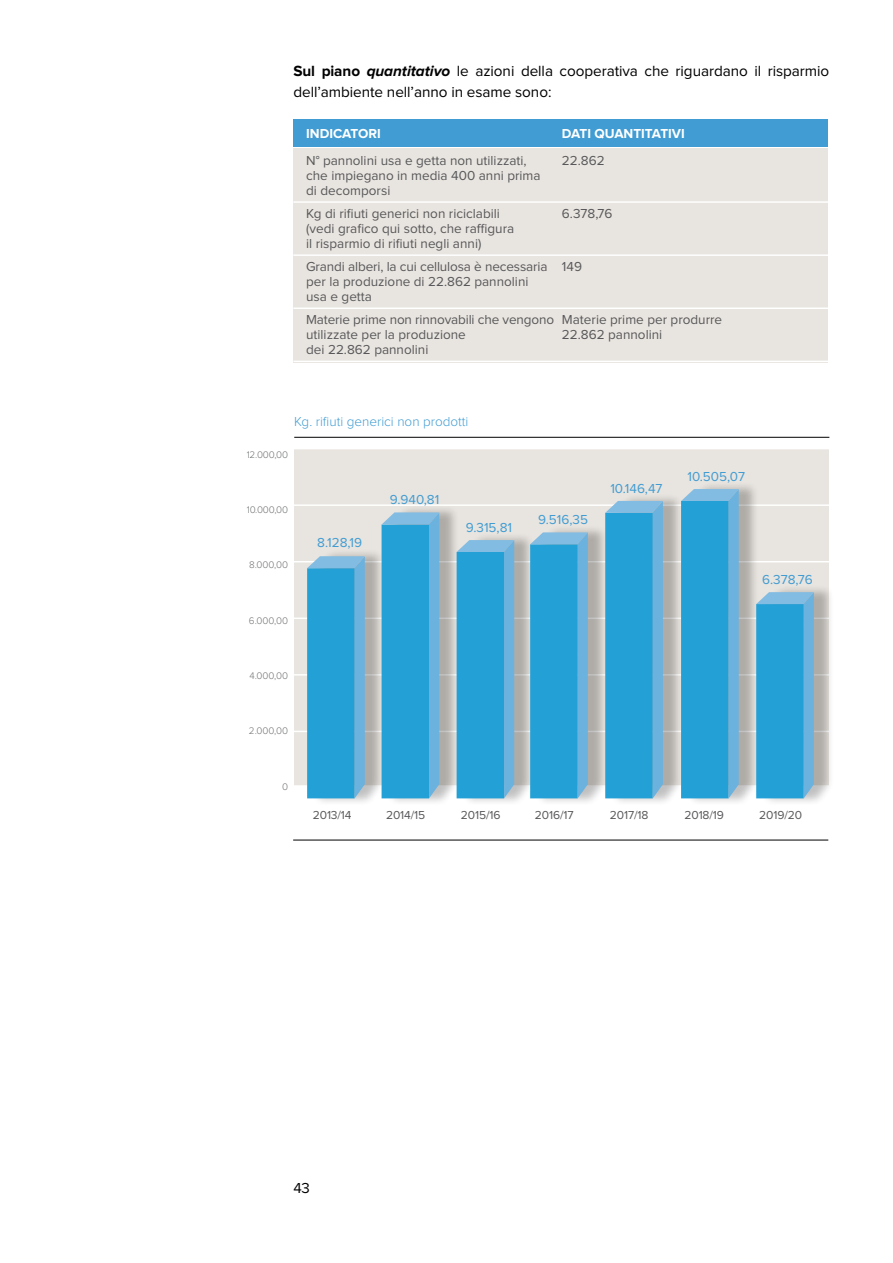
<style>
.page{position:relative;width:893px;height:1263px;background:#fff}
.page>*{position:absolute;margin:0;border:0;box-sizing:border-box;transform-origin:0 0}
.t1{font:15.3px/21px "Proxima Nova";letter-spacing:-.005em;color:#000}
.t2{font:15px "Proxima Nova";color:#000}
.t3{font:13.5px/15px "Proxima Nova";color:#58585a}
.t4{font:13.5px "Proxima Nova";color:#409cd2}
.t5{font:300 13.5px "Proxima Nova";color:#409cd2}
.t6{font:700 13.5px "Proxima Nova";color:#fff}
.t7{font:12px "Proxima Nova";letter-spacing:-.01em;color:#58585a}
.t8{font:300 9.9px "Proxima Nova";color:#707172}
.s1{font-weight:700}
.s2{font-weight:700;font-style:italic}
</style>
<div class="page">
<div style="left:294px;top:119px;width:534px;height:27px;background:#409cd2"></div>
<div style="left:294px;top:148px;width:534px;height:214px;background:#e8e4df"></div>
<hr style="left:293px;top:201px;width:540px;height:2px;background:#fff">
<hr style="left:293px;top:254px;width:540px;height:2px;background:#fff">
<hr style="left:293px;top:307px;width:540px;height:2px;background:#fff">
<hr style="left:293px;top:361px;width:540px;height:1px;background:#fff">
<div style="left:294px;top:448px;width:535px;height:338px;background:#e8e4df"></div>
<hr style="left:275px;top:561px;width:562px;height:1px;background:#fff">
<hr style="left:275px;top:617px;width:562px;height:2px;background:#fff">
<hr style="left:275px;top:674px;width:562px;height:2px;background:#fff">
<hr style="left:275px;top:731px;width:562px;height:1px;background:#fff">
<hr style="left:275px;top:785px;width:562px;height:2px;background:#fff">
<hr style="left:275px;top:504px;width:562px;height:2px;background:#fff">
<hr style="left:275px;top:448px;width:562px;height:1px;background:#fff">
<div style="left:312px;top:481px;width:523px;height:325px;background:#000;opacity:.25"></div>
<svg style="left:382px;top:512px;width:57px;height:286px;background:#34a4d7"></svg>
<svg style="left:307px;top:556px;width:58px;height:242px;background:#36a4d7"></svg>
<svg style="left:457px;top:540px;width:57px;height:258px;background:#33a4d7"></svg>
<svg style="left:530px;top:532px;width:58px;height:266px;background:#35a4d7"></svg>
<svg style="left:605px;top:501px;width:58px;height:297px;background:#35a4d7"></svg>
<svg style="left:681px;top:489px;width:58px;height:309px;background:#33a4d7"></svg>
<svg style="left:756px;top:592px;width:58px;height:206px;background:#36a5d7"></svg>
<hr style="left:294px;top:437px;width:535px;height:1px;background:#000">
<hr style="left:293px;top:840px;width:535px;height:1px;background:#000">
<p class="t1" style="left:293px;top:61px;width:537px"><span class="s1">Sul piano</span> <span class="s2">quantitativo</span> le azioni della cooperativa che riguardano il risparmio dell’ambiente nell’anno in esame sono:</p>
<p class="t6" style="left:306px;top:127px;width:76px">INDICATORI</p>
<p class="t6" style="left:562px;top:127px;width:124px">DATI QUANTITATIVI</p>
<p class="t3" style="left:306px;top:153px;width:222px">N° pannolini usa e getta non utilizzati,</p>
<p class="t3" style="left:562px;top:153px;width:44px">22.862</p>
<p class="t3" style="left:306px;top:168px;width:236px">che impiegano in media 400 anni prima di decomporsi</p>
<p class="t3" style="left:306px;top:207px;width:195px">Kg di rifiuti generici non riciclabili</p>
<p class="t3" style="left:562px;top:207px;width:52px">6.378,76</p>
<p class="t3" style="left:306px;top:222px;width:210px">(vedi grafico qui sotto, che raffigura il risparmio di rifiuti negli anni)</p>
<p class="t3" style="left:306px;top:260px;width:277px">Grandi alberi, la cui cellulosa è necessaria 149 per la produzione di 22.862 pannolini<br>usa e getta</p>
<p class="t3" style="left:306px;top:313px;width:418px">Materie prime non rinnovabili che vengono Materie prime per produrre utilizzate per la produzione</p>
<p class="t3" style="left:562px;top:328px;width:102px">22.862 pannolini</p>
<p class="t3" style="left:306px;top:343px;width:124px">dei 22.862 pannolini</p>
<p class="t5" style="left:294px;top:416px;width:176px">Kg. rifiuti generici non prodotti</p>
<p class="t8" style="left:247px;top:450px;width:43px">12.000,00</p>
<p class="t8" style="left:247px;top:505px;width:43px">10.000,00</p>
<p class="t8" style="left:249px;top:561px;width:41px">8.000,00</p>
<p class="t8" style="left:249px;top:616px;width:41px">6.000,00</p>
<p class="t8" style="left:249px;top:671px;width:40px">4.000,00</p>
<p class="t8" style="left:249px;top:726px;width:41px">2.000,00</p>
<p class="t8" style="left:282px;top:782px;width:8px">0</p>
<p class="t4" style="left:317px;top:536px;width:46px">8.128,19</p>
<p class="t4" style="left:390px;top:493px;width:51px">9.940,81</p>
<p class="t4" style="left:466px;top:521px;width:48px">9.315,81</p>
<p class="t4" style="left:538px;top:513px;width:51px">9.516,35</p>
<p class="t4" style="left:610px;top:483px;width:54px">10.146,47</p>
<p class="t4" style="left:687px;top:470px;width:59px">10.505,07</p>
<p class="t4" style="left:762px;top:573px;width:52px">6.378,76</p>
<p class="t7" style="left:313px;top:809px;width:40px">2013/14</p>
<p class="t7" style="left:386px;top:809px;width:41px">2014/15</p>
<p class="t7" style="left:461px;top:809px;width:41px">2015/16</p>
<p class="t7" style="left:535px;top:809px;width:40px">2016/17</p>
<p class="t7" style="left:610px;top:809px;width:40px">2017/18</p>
<p class="t7" style="left:684px;top:809px;width:41px">2018/19</p>
<p class="t7" style="left:759px;top:809px;width:44px">2019/20</p>
<p class="t2" style="left:293px;top:1181px;width:18px">43</p>
</div>
